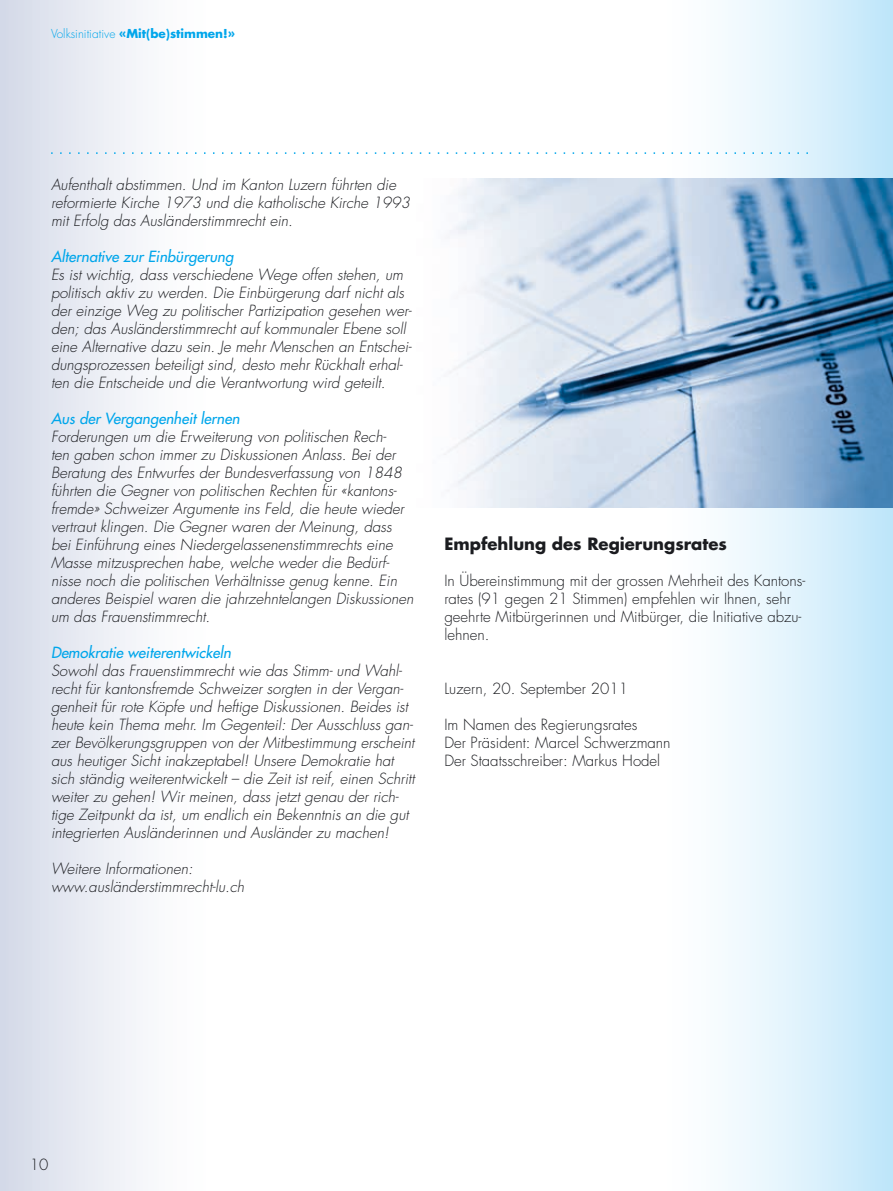
<style>
.page{position:relative;width:893px;height:1191px;background:#fff}
.page>*{position:absolute;margin:0;border:0;box-sizing:border-box;transform-origin:0 0}
.t1{font:700 16.5px "Futura";color:#1b1c20}
.t2{font:italic 300 15px/18px "Futura";color:#1b1c20}
.t3{font:300 15px/18px "Futura";color:#1b1c20}
.t4{font:italic 15px "Futura";color:#00a6eb}
.t5{font:700 12px "Futura";color:#00a6eb}
.s1{font-weight:300}
</style>
<div class="page">
<div style="left:0;top:0;width:228px;height:1191px;background:linear-gradient(to right,#d6dbe9,#fff)"></div>
<div style="left:647px;top:0;width:246px;height:1191px;background:linear-gradient(to right,#fff,#c3e7fa)"></div>
<img style="left:444px;top:179px;width:449px;height:328px">
<svg style="left:51px;top:152px;width:757px;height:2px"></svg>
<p class="t5" style="left:51px;top:25px;width:186px"><span class="s1">Volksinitiative</span> «Mit(be)stimmen!»</p>
<p class="t2" style="left:51px;top:176px;width:361px">Aufenthalt abstimmen. Und im Kanton Luzern führten die reformierte Kirche 1973 und die katholische Kirche 1993 mit Erfolg das Ausländerstimmrecht ein.</p>
<p class="t4" style="left:51px;top:247px;width:184px">Alternative zur Einbürgerung</p>
<p class="t2" style="left:51px;top:266px;width:362px">Es ist wichtig, dass verschiedene Wege offen stehen, um politisch aktiv zu werden. Die Einbürgerung darf nicht als der einzige Weg zu politischer Partizipation gesehen wer&shy;den; das Ausländerstimmrecht auf kommunaler Ebene soll eine Alternative dazu sein. Je mehr Menschen an Entschei&shy;dungsprozessen beteiligt sind, desto mehr Rückhalt erhal&shy;ten die Entscheide und die Verantwortung wird geteilt.</p>
<p class="t4" style="left:51px;top:409px;width:190px">Aus der Vergangenheit lernen</p>
<p class="t2" style="left:51px;top:428px;width:364px">Forderungen um die Erweiterung von politischen Rech-<br>ten gaben schon immer zu Diskussionen Anlass. Bei der Beratung des Entwurfes der Bundesverfassung von 1848 führten die Gegner von politischen Rechten für «kantons&shy;fremde» Schweizer Argumente ins Feld, die heute wieder vertraut klingen. Die Gegner waren der Meinung, dass bei Einführung eines Niedergelassenenstimmrechts eine Masse mitzusprechen habe, welche weder die Bedürf&shy;nisse noch die politischen Verhältnisse genug kenne. Ein anderes Beispiel waren die jahrzehntelangen Diskussionen um das Frauenstimmrecht.</p>
<p class="t4" style="left:51px;top:643px;width:181px">Demokratie weiterentwickeln</p>
<p class="t2" style="left:51px;top:662px;width:365px">Sowohl das Frauenstimmrecht wie das Stimm- und Wahl&shy;recht für kantonsfremde Schweizer sorgten in der Vergan&shy;genheit für rote Köpfe und heftige Diskussionen. Beides ist heute kein Thema mehr. Im Gegenteil: Der Ausschluss gan&shy;zer Bevölkerungsgruppen von der Mitbestimmung erscheint aus heutiger Sicht inakzeptabel! Unsere Demokratie hat sich ständig weiterentwickelt – die Zeit ist reif, einen Schritt weiter zu gehen! Wir meinen, dass jetzt genau der rich&shy;tige Zeitpunkt da ist, um endlich ein Bekenntnis an die gut integrierten Ausländerinnen und Ausländer zu machen!</p>
<p class="t2" style="left:51px;top:860px;width:195px">Weitere Informationen: www.ausländerstimmrecht-lu.ch</p>
<p class="t1" style="left:444px;top:532px;width:284px">Empfehlung des Regierungsrates</p>
<p class="t3" style="left:444px;top:572px;width:362px">In Übereinstimmung mit der grossen Mehrheit des Kantons&shy;rates (91 gegen 21 Stimmen) empfehlen wir Ihnen, sehr geehrte Mitbürgerinnen und Mitbürger, die Initiative abzu&shy;lehnen.</p>
<p class="t3" style="left:444px;top:680px;width:185px">Luzern, 20. September 2011</p>
<p class="t3" style="left:444px;top:716px;width:228px">Im Namen des Regierungsrates<br>Der Präsident: Marcel Schwerzmann<br>Der Staatsschreiber: Markus Hodel</p>
<p class="t3" style="left:30px;top:1155px;width:20px">10</p>
</div>
